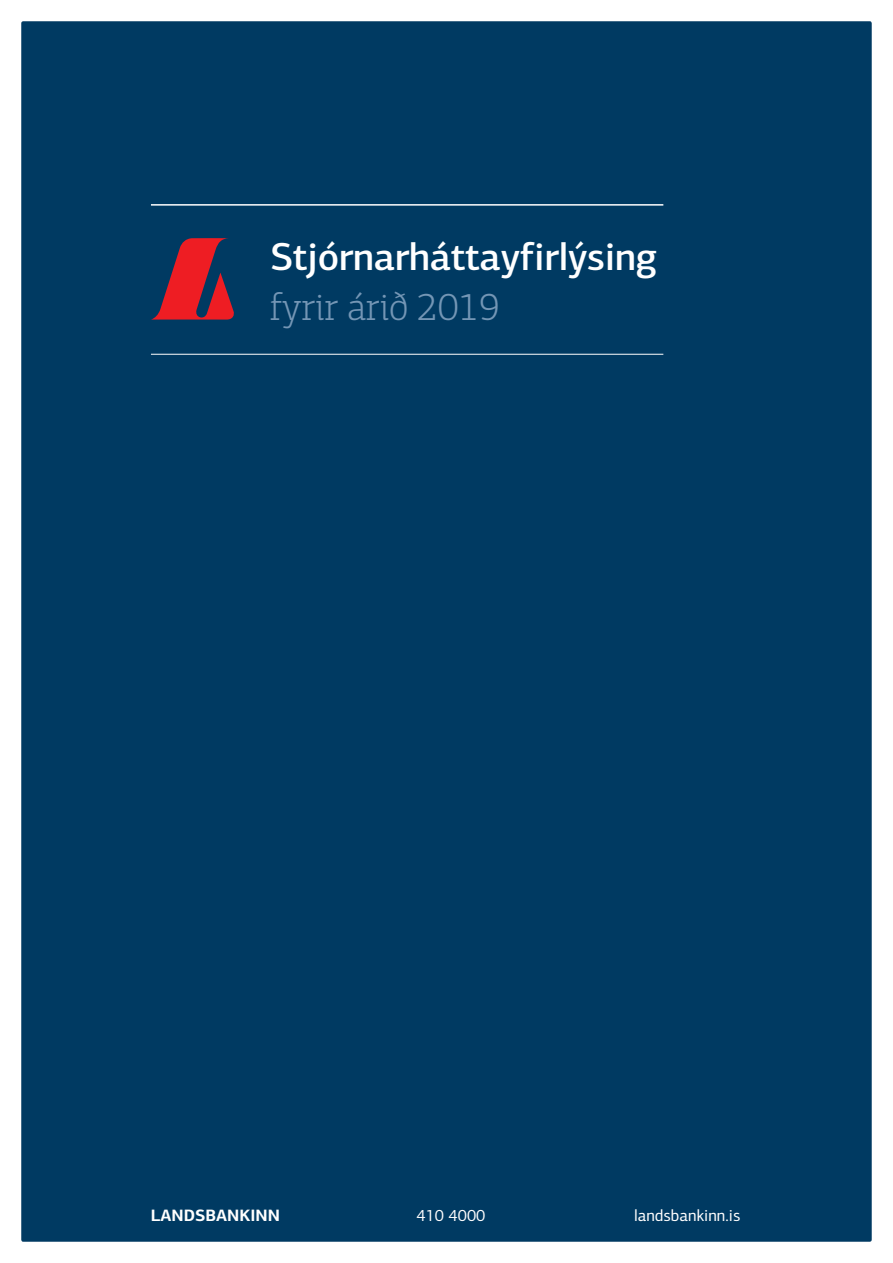
<style>
.page{position:relative;width:893px;height:1263px;background:#fff}
.page>*{position:absolute;margin:0;border:0;box-sizing:border-box;transform-origin:0 0}
.Fyrirsögn{font:500 39px "LB Centro Sans";letter-spacing:-.01em;color:#fff}
.Fyrirsögn-2{font:300 39px "LB Centro Slab";letter-spacing:-.01em;color:#7496b5}
.t1{font:16.5px "LB Centro Sans";color:#fff}
.t2{font:700 16.5px "LB Centro Sans";color:#fff}
</style>
<div class="page">
<div style="left:21px;top:21px;width:851px;height:1221px;background:#003a62;border-radius:2px"></div>
<hr style="left:151px;top:204px;width:512px;height:2px;background:#fff">
<hr style="left:151px;top:354px;width:512px;height:1px;background:#fff">
<svg style="left:151px;top:238px;width:83px;height:82px"></svg>
<p class="Fyrirsögn" style="left:270px;top:233px;width:389px">Stjórnarháttayfirlýsing</p>
<p class="Fyrirsögn-2" style="left:270px;top:284px;width:232px">fyrir árið 2019</p>
<p class="t2" style="left:151px;top:1205px;width:131px">LANDSBANKINN</p>
<p class="t1" style="left:416px;top:1205px;width:70px">410 4000</p>
<p class="t1" style="left:634px;top:1205px;width:108px">landsbankinn.is</p>
</div>
